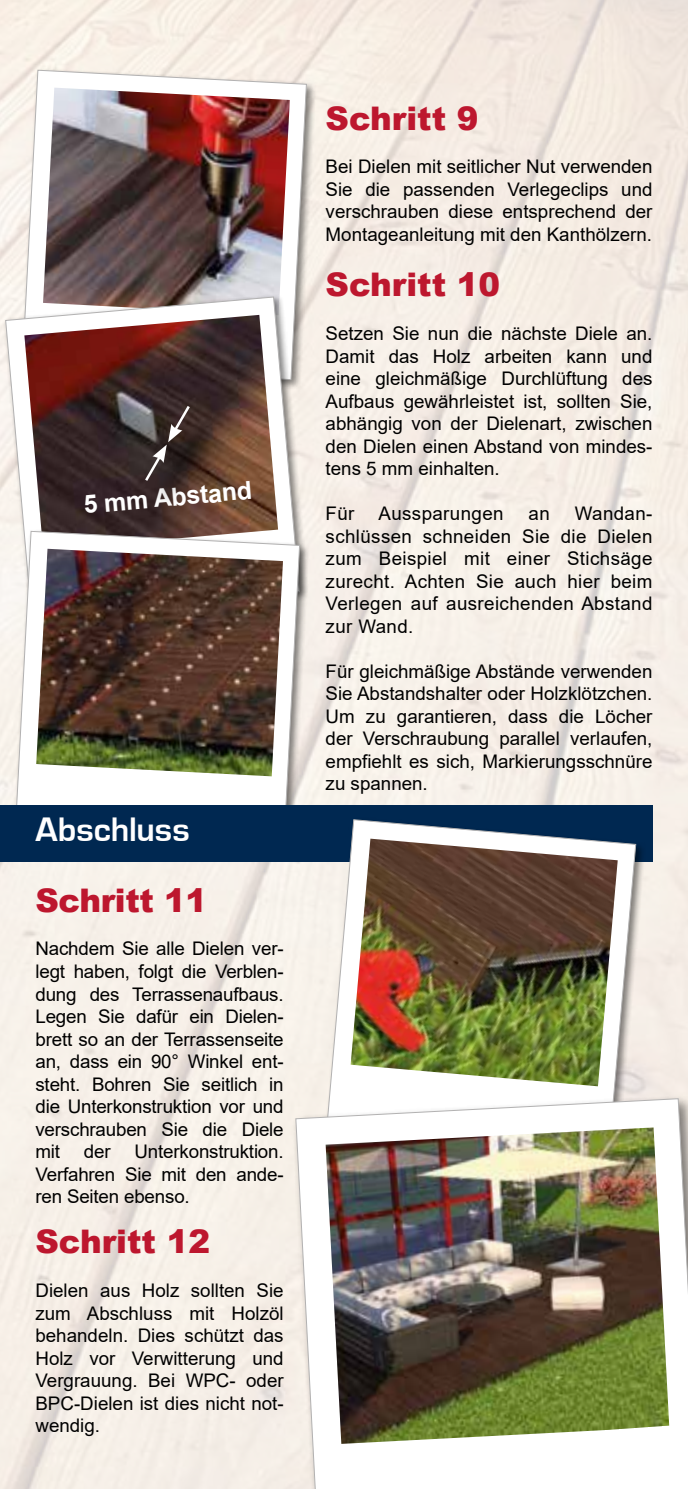
<style>
.page{position:relative;width:688px;height:1489px;background:#fff}
.page>*{position:absolute;margin:0;border:0;box-sizing:border-box;transform-origin:0 0}
.t1{font:700 35px "Eurostile";color:#fff}
.t2{font:900 32.5px "Arial";color:#bd172e}
.t3{font:700 25px "Arial";color:#fff}
.t4{font:18.75px/22.5px "Arial";color:#000;text-align:justify}
.t5{font:18.75px "Arial";letter-spacing:.02em;color:#000}
</style>
<div class="page">
<img style="left:0;top:0;width:687px;height:1488px">
<div style="left:20px;top:67px;width:297px;height:323px;background:#000;opacity:.5"></div>
<svg style="left:22px;top:70px;width:285px;height:224px"></svg>
<img style="left:43px;top:88px;width:247px;height:206px">
<div style="left:3px;top:294px;width:307px;height:331px;background:#000;opacity:.5"></div>
<svg style="left:5px;top:296px;width:295px;height:319px"></svg>
<img style="left:24px;top:315px;width:254px;height:213px">
<div style="left:151px;top:450px;width:45px;height:60px;background:#000;opacity:.75"></div>
<div style="left:173px;top:411px;width:46px;height:60px;background:#000;opacity:.75"></div>
<svg style="left:143px;top:403px;width:49px;height:80px;background:#493f3d"></svg>
<div style="left:13px;top:528px;width:297px;height:323px;background:#000;opacity:.5"></div>
<svg style="left:15px;top:530px;width:285px;height:274px"></svg>
<img style="left:36px;top:548px;width:247px;height:228px">
<div style="left:0;top:804px;width:652px;height:57px;background:#002851"></div>
<div style="left:323px;top:816px;width:323px;height:349px;background:#000;opacity:.5"></div>
<svg style="left:326px;top:819px;width:310px;height:274px"></svg>
<img style="left:350px;top:838px;width:267px;height:248px">
<div style="left:290px;top:1093px;width:397px;height:395px;background:#000;opacity:.5"></div>
<svg style="left:295px;top:1097px;width:392px;height:391px"></svg>
<img style="left:325px;top:1127px;width:344px;height:316px">
<h3 class="t3" style="left:82px;top:487px;width:170px;rotate:-5deg">5 mm Abstand</h3>
<h1 class="t1" style="left:35px;top:810px;width:156px">Abschluss</h1>
<h2 class="t2" style="left:35px;top:876px;width:173px">Schritt 11</h2>
<p class="t4" style="left:35px;top:937px;width:250px">Nachdem Sie alle Dielen ver&shy;legt haben, folgt die Verblen&shy;dung des Terrassenaufbaus.<br>Legen Sie dafür ein Dielen&shy;brett so an der Terrassenseite an, dass ein 90° Winkel ent&shy;steht. Bohren Sie seitlich in die Unterkonstruktion vor und verschrauben Sie die Diele mit</p>
<p class="t4" style="left:35px;top:1140px;width:250px;text-indent:99px">Unterkonstruktion.<br>Verfahren Sie mit den ande&shy;ren Seiten ebenso.</p>
<h2 class="t2" style="left:35px;top:1218px;width:176px">Schritt 12</h2>
<p class="t4" style="left:35px;top:1279px;width:250px">Dielen aus Holz sollten Sie zum Abschluss mit Holzöl behandeln. Dies schützt das Holz vor Verwitterung und Vergrauung. Bei WPC- oder BPC-Dielen ist dies nicht not&shy;wendig.</p>
<p class="t4" style="left:84px;top:1140px;width:28px">der</p>
<h2 class="t2" style="left:325px;top:94px;width:154px">Schritt 9</h2>
<p class="t4" style="left:325px;top:155px;width:328px">Bei Dielen mit seitlicher Nut verwenden Sie die passenden Verlegeclips und verschrauben diese entsprechend der Montageanleitung mit den Kanthölzern.</p>
<h2 class="t2" style="left:325px;top:261px;width:176px">Schritt 10</h2>
<p class="t4" style="left:325px;top:322px;width:328px">Setzen Sie nun die nächste Diele an.<br>Damit das Holz arbeiten kann und eine gleichmäßige Durchlüftung des Aufbaus gewährleistet ist, sollten Sie, abhängig von der Dielenart, zwischen den Dielen einen Abstand von mindes&shy;tens 5 mm einhalten.</p>
<p class="t4" style="left:325px;top:502px;width:30px">Für</p>
<p class="t5" style="left:378px;top:501px;width:127px">Aussparungen</p>
<p class="t4" style="left:528px;top:502px;width:23px">an</p>
<p class="t4" style="left:325px;top:502px;width:328px;text-indent:249px">Wandan&shy;schlüssen schneiden Sie die Dielen zum Beispiel mit einer Stichsäge zurecht. Achten Sie auch hier beim Verlegen auf ausreichenden Abstand zur Wand.</p>
<p class="t4" style="left:325px;top:660px;width:328px">Für gleichmäßige Abstände verwenden Sie Abstandshalter oder Holzklötzchen.<br>Um zu garantieren, dass die Löcher der Verschraubung parallel verlaufen, empfiehlt es sich, Markierungsschnüre zu spannen.</p>
</div>
